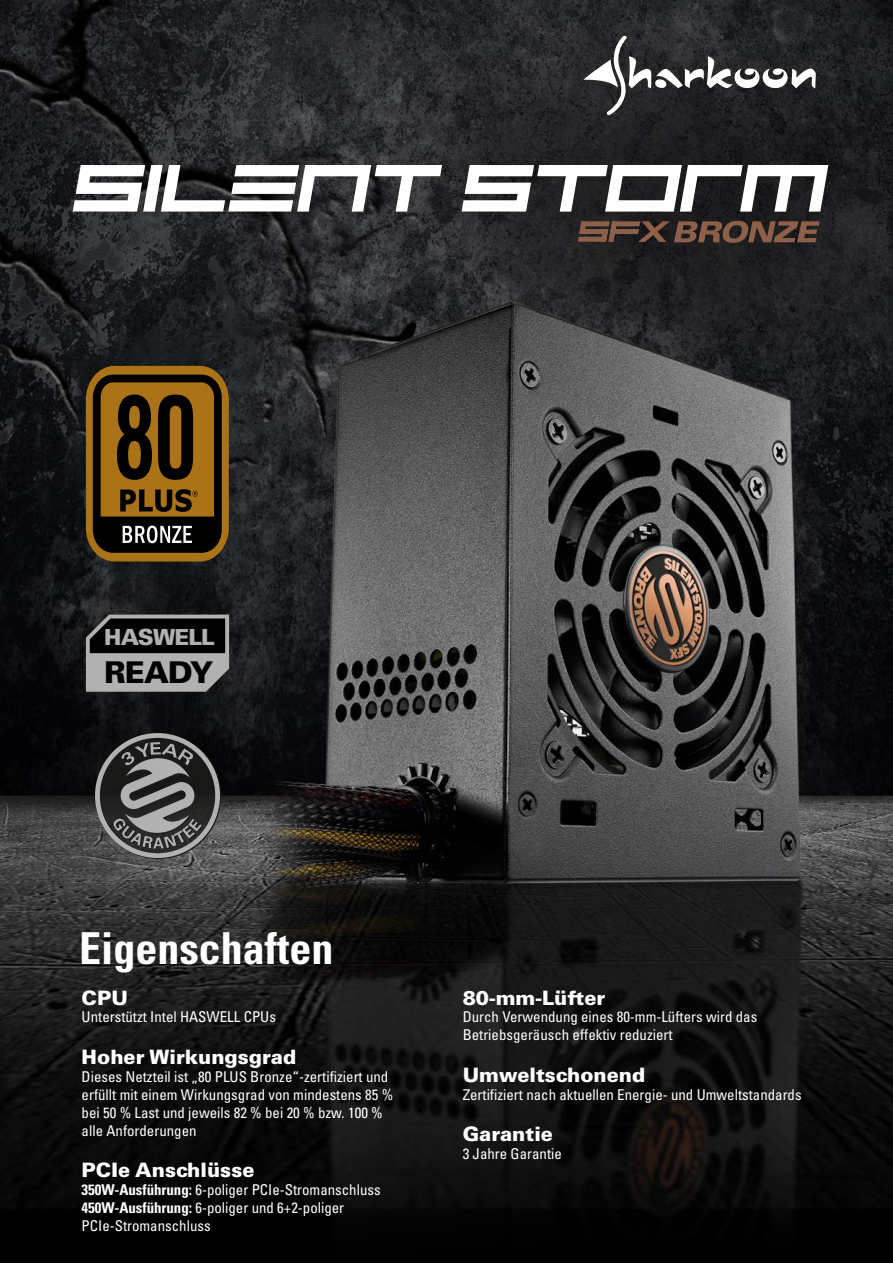
<style>
.page{position:relative;width:893px;height:1263px;background:#fff}
.page>*{position:absolute;margin:0;border:0;box-sizing:border-box;transform-origin:0 0}
.t1{font:700 condensed 43.95px "Univers";color:#fff}
.t2{font:900 30px "Univers";letter-spacing:-.04em;color:#020202}
.t3{font:900 22.2px "Univers";letter-spacing:-.04em;color:#b1b1b1}
.t4{font:900 19.8px "Univers";color:#fff}
.t5{font:condensed 14.85px/17.9px "Univers";color:#fff}
.s1{font-weight:700}
</style>
<div class="page">
<img style="left:0;top:0;width:893px;height:1263px">
<svg style="left:583px;top:36px;width:233px;height:79px;background:#464648"></svg>
<svg style="left:86px;top:366px;width:143px;height:195px;background:#5f4311"></svg>
<svg style="left:86px;top:615px;width:143px;height:77px;background:#626262"></svg>
<svg style="left:462px;top:165px;width:366px;height:47px"></svg>
<svg style="left:73px;top:165px;width:369px;height:47px"></svg>
<svg style="left:578px;top:221px;width:242px;height:22px;background:#5a4035"></svg>
<svg style="left:89px;top:727px;width:138px;height:138px;background:#4e4e4d"></svg>
<h3 class="t3" style="left:104px;top:623px;width:112px">HASWELL</h3>
<h2 class="t2" style="left:104px;top:653px;width:111px">READY</h2>
<h1 class="t1" style="left:79px;top:921px;width:256px">Eigenschaften</h1>
<h3 class="t4" style="left:82px;top:985px;width:48px">CPU</h3>
<p class="t5" style="left:82px;top:1008px;width:196px">Unterstützt Intel HASWELL CPUs</p>
<h3 class="t4" style="left:82px;top:1044px;width:216px">Hoher Wirkungsgrad</h3>
<p class="t5" style="left:82px;top:1067px;width:313px">Dieses Netzteil ist „80 PLUS Bronze“-zertifiziert und erfüllt mit einem Wirkungsgrad von mindestens 85 % bei 50 % Last und jeweils 82 % bei 20 % bzw. 100 % alle Anforderungen</p>
<h3 class="t4" style="left:82px;top:1158px;width:174px">PCIe Anschlüsse</h3>
<p class="t5" style="left:82px;top:1181px;width:301px"><span class="s1">350W-Ausführung:</span> 6-poliger PCIe-Stromanschluss<br><span class="s1">450W-Ausführung:</span> 6-poliger und 6+2-poliger<br>PCIe-Stromanschluss</p>
<h3 class="t4" style="left:463px;top:985px;width:144px">80-mm-Lüfter</h3>
<p class="t5" style="left:463px;top:1008px;width:296px">Durch Verwendung eines 80-mm-Lüfters wird das<br>Betriebsgeräusch effektiv reduziert</p>
<h3 class="t4" style="left:463px;top:1062px;width:184px">Umweltschonend</h3>
<p class="t5" style="left:463px;top:1085px;width:340px">Zertifiziert nach aktuellen Energie- und Umweltstandards</p>
<h3 class="t4" style="left:463px;top:1122px;width:92px">Garantie</h3>
<p class="t5" style="left:463px;top:1145px;width:101px">3 Jahre Garantie</p>
</div>
